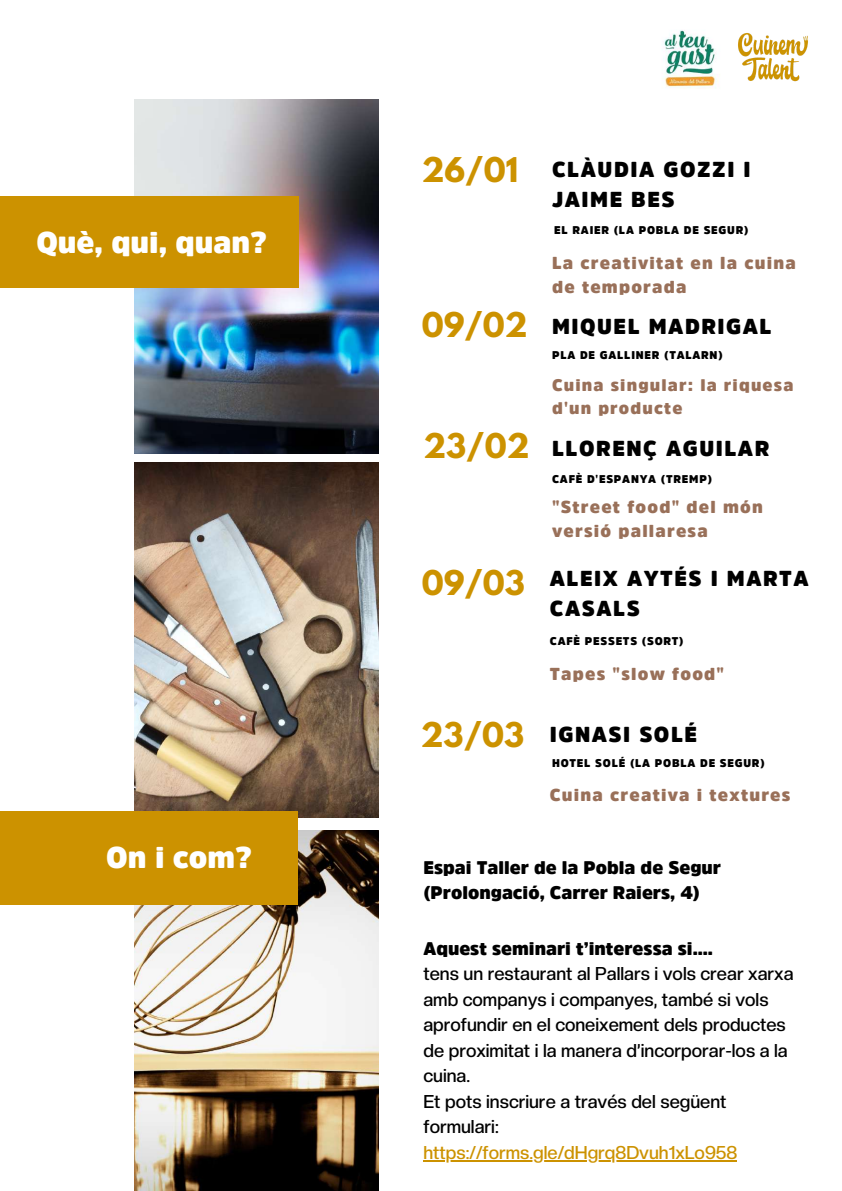
<style>
.page{position:relative;width:842px;height:1191px;background:#fff}
.page>*{position:absolute;margin:0;border:0;box-sizing:border-box;transform-origin:0 0}
.t1{font:700 30.2px "League Spartan";color:#cc9200}
.t2{font:900 30px "Amsi Pro";color:#fff}
.t3{font:900 21.6px/29.8px "Amsi Pro";letter-spacing:.07em;color:#000}
.t4{font:500 18.2px/25.5px "Creato Display";color:#000}
.t5{font:900 18.2px/25.1px "Amsi Pro";color:#000}
.t6{font:500 18.2px "Creato Display";color:#cc9200}
.t7{font:900 17.3px/24px "Amsi Pro";letter-spacing:.07em;color:#997059}
.t8{font:900 16.8px/23.2px "Amsi Pro";letter-spacing:.07em;color:#997059}
.t9{font:900 11.2px "Amsi Pro";letter-spacing:.07em;color:#000}
.s1{font-family:"League Spartan";font-weight:700;font-size:30.2px;color:#cc9200}
</style>
<div class="page">
<img style="left:135px;top:463px;width:243px;height:354px">
<img style="left:135px;top:100px;width:243px;height:354px">
<div style="left:0;top:197px;width:299px;height:90px;background:#cc9200"></div>
<img style="left:738px;top:33px;width:70px;height:49px">
<img style="left:135px;top:830px;width:243px;height:360px">
<div style="left:0;top:811px;width:298px;height:93px;background:#cc9200"></div>
<img style="left:663px;top:30px;width:57px;height:59px">
<hr style="left:423px;top:1160px;width:314px;height:1px;background:#cc9200">
<h2 class="t2" style="left:36px;top:227px;width:232px">Què, qui, quan?</h2>
<h2 class="t2" style="left:106px;top:842px;width:147px">On i com?</h2>
<h1 class="t1" style="left:422px;top:155px;width:98px">26/01</h1>
<h1 class="t1" style="left:422px;top:310px;width:107px">09/02</h1>
<h1 class="t1" style="left:423px;top:431px;width:107px">23/02</h1>
<h1 class="t1" style="left:422px;top:567px;width:105px">09/03</h1>
<p class="t3" style="left:552px;top:154px;width:200px">CLÀUDIA GOZZI I<br>JAIME BES</p>
<p class="t9" style="left:554px;top:224px;width:196px">EL RAIER (LA POBLA DE SEGUR)</p>
<p class="t7" style="left:552px;top:250px;width:245px">La creativitat en la cuina de temporada</p>
<p class="t3" style="left:552px;top:311px;width:221px">MIQUEL MADRIGAL</p>
<p class="t9" style="left:552px;top:349px;width:172px">PLA DE GALLINER (TALARN)</p>
<p class="t8" style="left:552px;top:373px;width:243px">Cuina singular: la riquesa d'un producte</p>
<p class="t3" style="left:552px;top:433px;width:219px">LLORENÇ AGUILAR</p>
<p class="t7" style="left:552px;top:494px;width:212px">"Street food" del món versió pallaresa</p>
<p class="t3" style="left:550px;top:563px;width:260px">ALEIX AYTÉS I MARTA<br>CASALS</p>
<p class="t9" style="left:552px;top:473px;width:161px">CAFÈ D'ESPANYA (TREMP)</p>
<p class="t9" style="left:550px;top:635px;width:135px">CAFÈ PESSETS (SORT)</p>
<p class="t7" style="left:550px;top:661px;width:176px">Tapes "slow food"</p>
<p class="t3" style="left:421px;top:719px;width:278px"><span class="s1">23/03</span> IGNASI SOLÉ</p>
<p class="t7" style="left:550px;top:783px;width:242px">Cuina creativa i textures</p>
<p class="t9" style="left:552px;top:756px;width:214px">HOTEL SOLÉ (LA POBLA DE SEGUR)</p>
<p class="t5" style="left:423px;top:855px;width:299px">Espai Taller de la Pobla de Segur (Prolongació, Carrer Raiers, 4)</p>
<p class="t5" style="left:423px;top:935px;width:291px">Aquest seminari t’interessa si....</p>
<p class="t4" style="left:423px;top:961px;width:371px">tens un restaurant al Pallars i vols crear xarxa amb companys i companyes, també si vols aprofundir en el coneixement dels productes de proximitat i la manera d’incorporar-los a la cuina.<br>Et pots inscriure a través del següent formulari:</p>
<p class="t6" style="left:423px;top:1141px;width:315px">https://forms.gle/dHgrq8Dvuh1xLo958</p>
</div>
